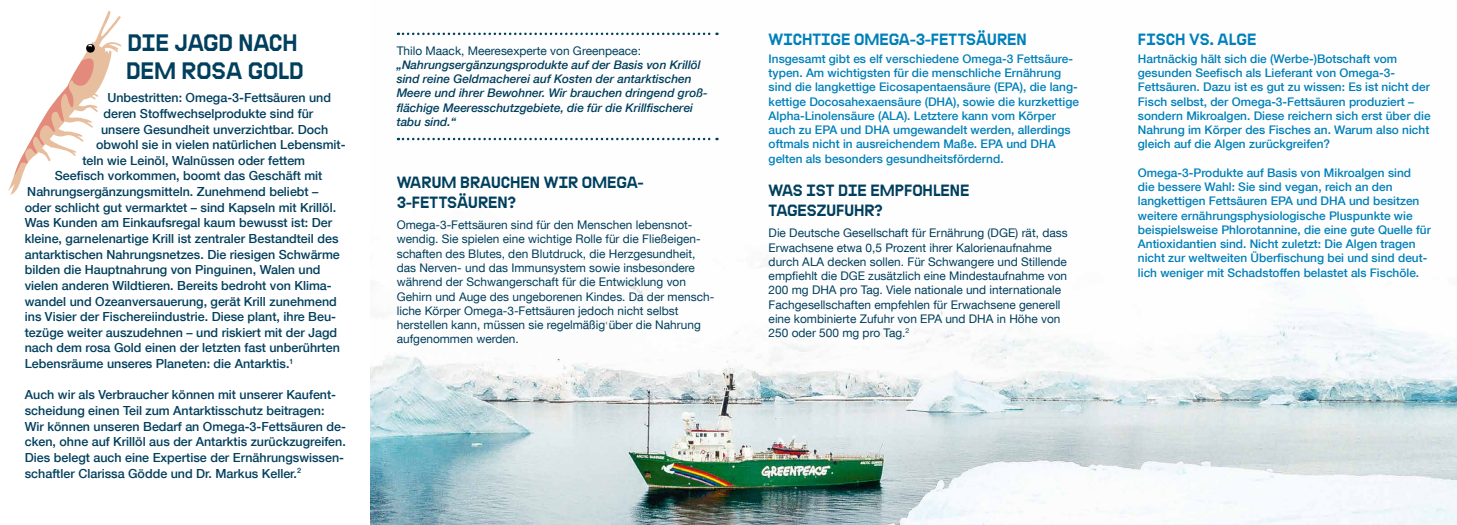
<style>
.page{position:relative;width:1457px;height:525px;background:#fff}
.page>*{position:absolute;margin:0;border:0;box-sizing:border-box;transform-origin:0 0}
.t1{font:23.75px/28.5px "Sanctuary";letter-spacing:-.005em;color:#003f5d}
.t2{font:16.25px/19.5px "Sanctuary";color:#003f5d}
.t3{font:16.25px "Sanctuary";color:#0080ba}
.t4{font:500 12.5px/15.6px "Helvetica Neue LT Com";color:#003f5d}
.t5{font:500 11.88px/14.2px "Helvetica Neue LT Com";color:#0080ba}
.t6{font:11.88px/14.2px "Helvetica Neue LT Com";color:#003f5d}
.t7{font:italic 500 11.88px/14.2px "Helvetica Neue LT Com";color:#003f5d}
</style>
<div class="page">
<img style="left:370px;top:32px;width:1086px;height:492px">
<svg style="left:398px;top:33px;width:319px;height:2px"></svg>
<svg style="left:398px;top:138px;width:319px;height:2px"></svg>
<svg style="left:8px;top:10px;width:114px;height:185px"></svg>
<h1 class="t1" style="left:126px;top:28px;width:179px">DIE JAGD NACH<br>DEM ROSA GOLD</h1>
<p class="t4" style="left:107px;top:90px;width:225px">Unbestritten: Omega-3-Fettsäuren und</p>
<p class="t4" style="left:104px;top:105px;width:211px">deren Stoffwechselprodukte sind für</p>
<p class="t4" style="left:101px;top:121px;width:229px">unsere Gesundheit unverzichtbar. Doch</p>
<p class="t4" style="left:96px;top:137px;width:251px">obwohl sie in vielen natürlichen Lebensmit-</p>
<p class="t4" style="left:82px;top:152px;width:224px">teln wie Leinöl, Walnüssen oder fettem</p>
<p class="t4" style="left:55px;top:168px;width:269px">Seefisch vorkommen, boomt das Geschäft mit</p>
<p class="t4" style="left:27px;top:183px;width:293px">Nahrungsergänzungsmitteln. Zunehmend beliebt –</p>
<p class="t4" style="left:25px;top:199px;width:313px">oder schlicht gut vermarktet – sind Kapseln mit Krillöl.</p>
<p class="t4" style="left:25px;top:215px;width:309px">Was Kunden am Einkaufsregal kaum bewusst ist: Der</p>
<p class="t4" style="left:25px;top:230px;width:315px">kleine, garnelenartige Krill ist zentraler Bestandteil des</p>
<p class="t4" style="left:25px;top:246px;width:316px">antarktischen Nahrungsnetzes. Die riesigen Schwärme</p>
<p class="t4" style="left:25px;top:262px;width:297px">bilden die Hauptnahrung von Pinguinen, Walen und</p>
<p class="t4" style="left:25px;top:277px;width:308px">vielen anderen Wildtieren. Bereits bedroht von Klima-</p>
<p class="t4" style="left:25px;top:293px;width:313px">wandel und Ozeanversauerung, gerät Krill zunehmend</p>
<p class="t4" style="left:25px;top:308px;width:313px">ins Visier der Fischereiindustrie. Diese plant, ihre Beu-</p>
<p class="t4" style="left:25px;top:324px;width:314px">tezüge weiter auszudehnen – und riskiert mit der Jagd</p>
<p class="t4" style="left:25px;top:340px;width:316px">nach dem rosa Gold einen der letzten fast unberührten</p>
<p class="t4" style="left:25px;top:355px;width:270px">Lebensräume unseres Planeten: die Antarktis.<sup>1</sup></p>
<p class="t4" style="left:25px;top:387px;width:322px">Auch wir als Verbraucher können mit unserer Kaufent&shy;scheidung einen Teil zum Antarktisschutz beitragen:<br>Wir können unseren Bedarf an Omega-3-Fettsäuren de&shy;cken, ohne auf Krillöl aus der Antarktis zurückzugreifen.<br>Dies belegt auch eine Expertise der Ernährungswissen&shy;schaftler Clarissa Gödde und Dr. Markus Keller.<sup>2</sup></p>
<p class="t6" style="left:397px;top:43px;width:246px">Thilo Maack, Meeresexperte von Greenpeace:</p>
<p class="t7" style="left:397px;top:57px;width:313px">„Nahrungsergänzungsprodukte auf der Basis von Krillöl sind reine Geldmacherei auf Kosten der antarktischen Meere und ihrer Bewohner. Wir brauchen dringend groß&shy;flächige Meeresschutzgebiete, die für die Krillfischerei tabu sind.“</p>
<h2 class="t2" style="left:397px;top:173px;width:248px">WARUM BRAUCHEN WIR OMEGA-<br>3-FETTSÄUREN?</h2>
<p class="t6" style="left:397px;top:217px;width:319px">Omega-3-Fettsäuren sind für den Menschen lebensnot&shy;wendig. Sie spielen eine wichtige Rolle für die Fließeigen&shy;schaften des Blutes, den Blutdruck, die Herzgesundheit, das Nerven- und das Immunsystem sowie insbesondere während der Schwangerschaft für die Entwicklung von Gehirn und Auge des ungeborenen Kindes. Da der mensch&shy;liche Körper Omega-3-Fettsäuren jedoch nicht selbst herstellen kann, müssen sie regelmäßig über die Nahrung aufgenommen werden.</p>
<h2 class="t3" style="left:768px;top:29px;width:259px">WICHTIGE OMEGA-3-FETTSÄUREN</h2>
<p class="t5" style="left:768px;top:51px;width:312px">Insgesamt gibt es elf verschiedene Omega-3 Fettsäure&shy;typen. Am wichtigsten für die menschliche Ernährung sind die langkettige Eicosapentaensäure (EPA), die lang&shy;kettige Docosahexaensäure (DHA), sowie die kurzkettige Alpha-Linolensäure (ALA). Letztere kann vom Körper auch zu EPA und DHA umgewandelt werden, allerdings oftmals nicht in ausreichendem Maße. EPA und DHA gelten als besonders gesundheitsfördernd.</p>
<h2 class="t2" style="left:768px;top:181px;width:202px">WAS IST DIE EMPFOHLENE<br>TAGESZUFUHR?</h2>
<p class="t6" style="left:768px;top:225px;width:300px">Die Deutsche Gesellschaft für Ernährung (DGE) rät, dass Erwachsene etwa 0,5 Prozent ihrer Kalorienaufnahme durch ALA decken sollen. Für Schwangere und Stillende empfiehlt die DGE zusätzlich eine Mindestaufnahme von 200 mg DHA pro Tag. Viele nationale und internationale Fachgesellschaften empfehlen für Erwachsene generell eine kombinierte Zufuhr von EPA und DHA in Höhe von 250 oder 500 mg pro Tag.<sup>2</sup></p>
<h2 class="t3" style="left:1137px;top:29px;width:120px">FISCH VS. ALGE</h2>
<p class="t5" style="left:1137px;top:51px;width:294px">Hartnäckig hält sich die (Werbe-)Botschaft vom gesunden Seefisch als Lieferant von Omega-3- Fettsäuren. Dazu ist es gut zu wissen: Es ist nicht der Fisch selbst, der Omega-3-Fettsäuren produziert – sondern Mikroalgen. Diese reichern sich erst über die Nahrung im Körper des Fisches an. Warum also nicht gleich auf die Algen zurückgreifen?</p>
<p class="t5" style="left:1137px;top:165px;width:294px">Omega-3-Produkte auf Basis von Mikroalgen sind<br>die bessere Wahl: Sie sind vegan, reich an den langkettigen Fettsäuren EPA und DHA und besitzen weitere ernährungsphysiologische Pluspunkte wie beispielsweise Phlorotannine, die eine gute Quelle für Antioxidantien sind. Nicht zuletzt: Die Algen tragen nicht zur weltweiten Überfischung bei und sind deut&shy;lich weniger mit Schadstoffen belastet als Fischöle.</p>
</div>
